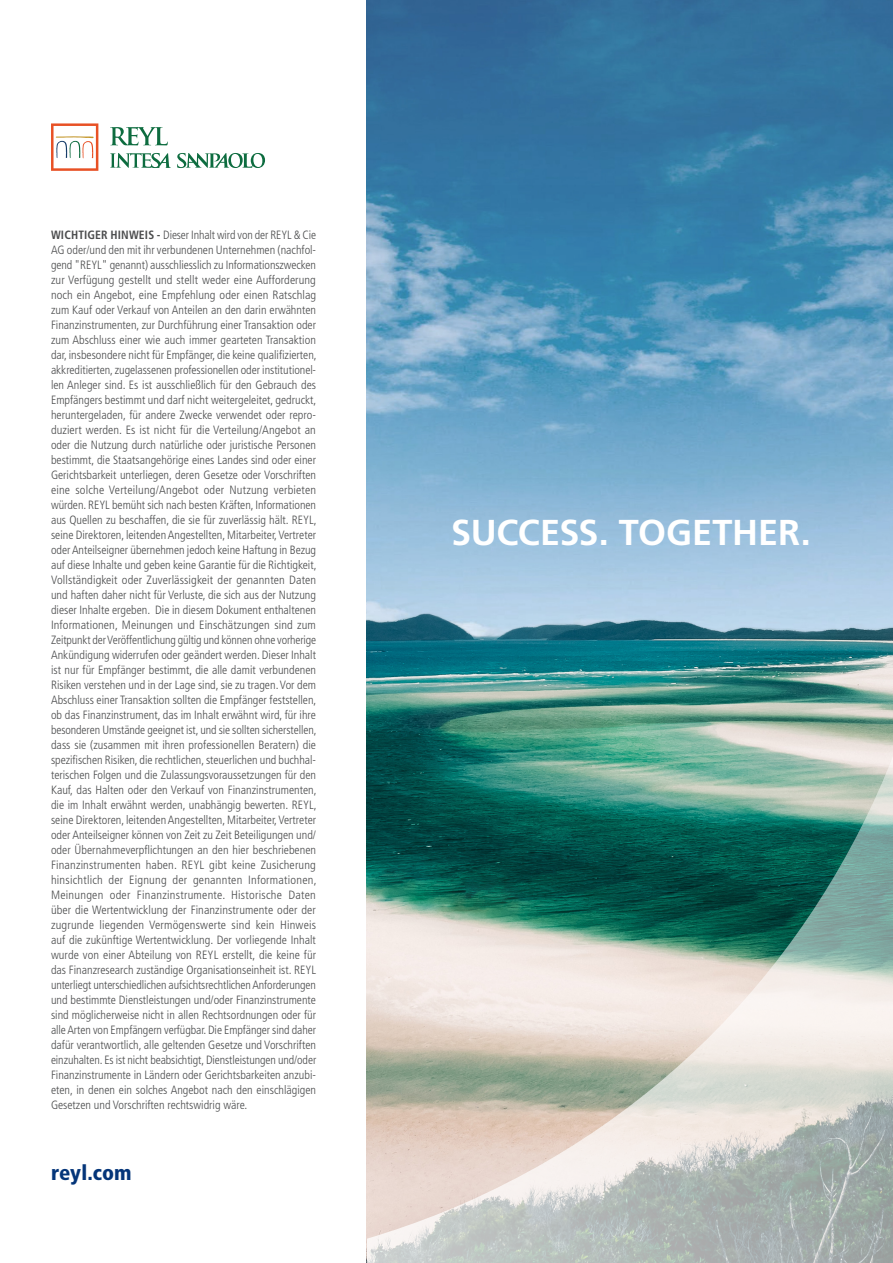
<style>
.page{position:relative;width:893px;height:1263px;background:#fff}
.page>*{position:absolute;margin:0;border:0;box-sizing:border-box;transform-origin:0 0}
.titre_couv{font:700 36px "Frutiger LT Pro";letter-spacing:-.005em;color:#fff}
.Web{font:900 condensed 21px "Frutiger LT Pro";color:#043579}
.Disclaimer{font:300 condensed 12px/15px "Frutiger LT Pro";color:#4b4c4d;text-align:justify}
.s1{font-weight:700}
</style>
<div class="page">
<svg style="left:51px;top:123px;width:47px;height:48px"></svg>
<svg style="left:110px;top:127px;width:58px;height:18px"></svg>
<svg style="left:177px;top:153px;width:88px;height:15px"></svg>
<svg style="left:110px;top:153px;width:61px;height:15px"></svg>
<img style="left:367px;top:0;width:526px;height:715px">
<svg style="left:367px;top:715px;width:526px;height:548px;background:#94aea4"></svg>
<p class="Disclaimer" style="left:51px;top:227px;width:267px"><span class="s1">WICHTIGER HINWEIS -</span> Dieser Inhalt wird von der REYL &amp; Cie AG oder/und den mit ihr verbundenen Unternehmen (nachfol&shy;gend "REYL" genannt) ausschliesslich zu Informationszwecken zur Verfügung gestellt und stellt weder eine Aufforderung noch ein Angebot, eine Empfehlung oder einen Ratschlag zum Kauf oder Verkauf von Anteilen an den darin erwähnten Finanzinstrumenten, zur Durchführung einer Transaktion oder zum Abschluss einer wie auch immer gearteten Transaktion dar, insbesondere nicht für Empfänger, die keine qualifizierten, akkreditierten, zugelassenen professionellen oder institutionel&shy;len Anleger sind. Es ist ausschließlich für den Gebrauch des Empfängers bestimmt und darf nicht weitergeleitet, gedruckt, heruntergeladen, für andere Zwecke verwendet oder repro&shy;duziert werden. Es ist nicht für die Verteilung/Angebot an oder die Nutzung durch natürliche oder juristische Personen bestimmt, die Staatsangehörige eines Landes sind oder einer Gerichtsbarkeit unterliegen, deren Gesetze oder Vorschriften eine solche Verteilung/Angebot oder Nutzung verbieten würden. REYL bemüht sich nach besten Kräften, Informationen aus Quellen zu beschaffen, die sie für zuverlässig hält. REYL, seine Direktoren, leitenden Angestellten, Mitarbeiter, Vertreter oder Anteilseigner übernehmen jedoch keine Haftung in Bezug auf diese Inhalte und geben keine Garantie für die Richtigkeit, Vollständigkeit oder Zuverlässigkeit der genannten Daten und haften daher nicht für Verluste, die sich aus der Nutzung dieser Inhalte ergeben. Die in diesem Dokument enthaltenen Informationen, Meinungen und Einschätzungen sind zum Zeitpunkt der Veröffentlichung gültig und können ohne vorherige Ankündigung widerrufen oder geändert werden. Dieser Inhalt ist nur für Empfänger bestimmt, die alle damit verbundenen Risiken verstehen und in der Lage sind, sie zu tragen. Vor dem Abschluss einer Transaktion sollten die Empfänger feststellen, ob das Finanzinstrument, das im Inhalt erwähnt wird, für ihre besonderen Umstände geeignet ist, und sie sollten sicherstellen, dass sie (zusammen mit ihren professionellen Beratern) die spezifischen Risiken, die rechtlichen, steuerlichen und buchhal&shy;terischen Folgen und die Zulassungsvoraussetzungen für den Kauf, das Halten oder den Verkauf von Finanzinstrumenten, die im Inhalt erwähnt werden, unabhängig bewerten. REYL, seine Direktoren, leitenden Angestellten, Mitarbeiter, Vertreter oder Anteilseigner können von Zeit zu Zeit Beteiligungen und/ oder Übernahmeverpflichtungen an den hier beschriebenen Finanzinstrumenten haben. REYL gibt keine Zusicherung hinsichtlich der Eignung der genannten Informationen, Meinungen oder Finanzinstrumente. Historische Daten über die Wertentwicklung der Finanzinstrumente oder der zugrunde liegenden Vermögenswerte sind kein Hinweis auf die zukünftige Wertentwicklung. Der vorliegende Inhalt wurde von einer Abteilung von REYL erstellt, die keine für das Finanzresearch zuständige Organisationseinheit ist. REYL unterliegt unterschiedlichen aufsichtsrechtlichen Anforderungen und bestimmte Dienstleistungen und/oder Finanzinstrumente sind möglicherweise nicht in allen Rechtsordnungen oder für alle Arten von Empfängern verfügbar. Die Empfänger sind daher dafür verantwortlich, alle geltenden Gesetze und Vorschriften einzuhalten. Es ist nicht beabsichtigt, Dienstleistungen und/oder Finanzinstrumente in Ländern oder Gerichtsbarkeiten anzubi&shy;eten, in denen ein solches Angebot nach den einschlägigen Gesetzen und Vorschriften rechtswidrig wäre.</p>
<p class="Web" style="left:51px;top:1160px;width:82px">reyl.com</p>
<p class="titre_couv" style="left:451px;top:511px;width:361px">SUCCESS. TOGETHER.</p>
</div>
